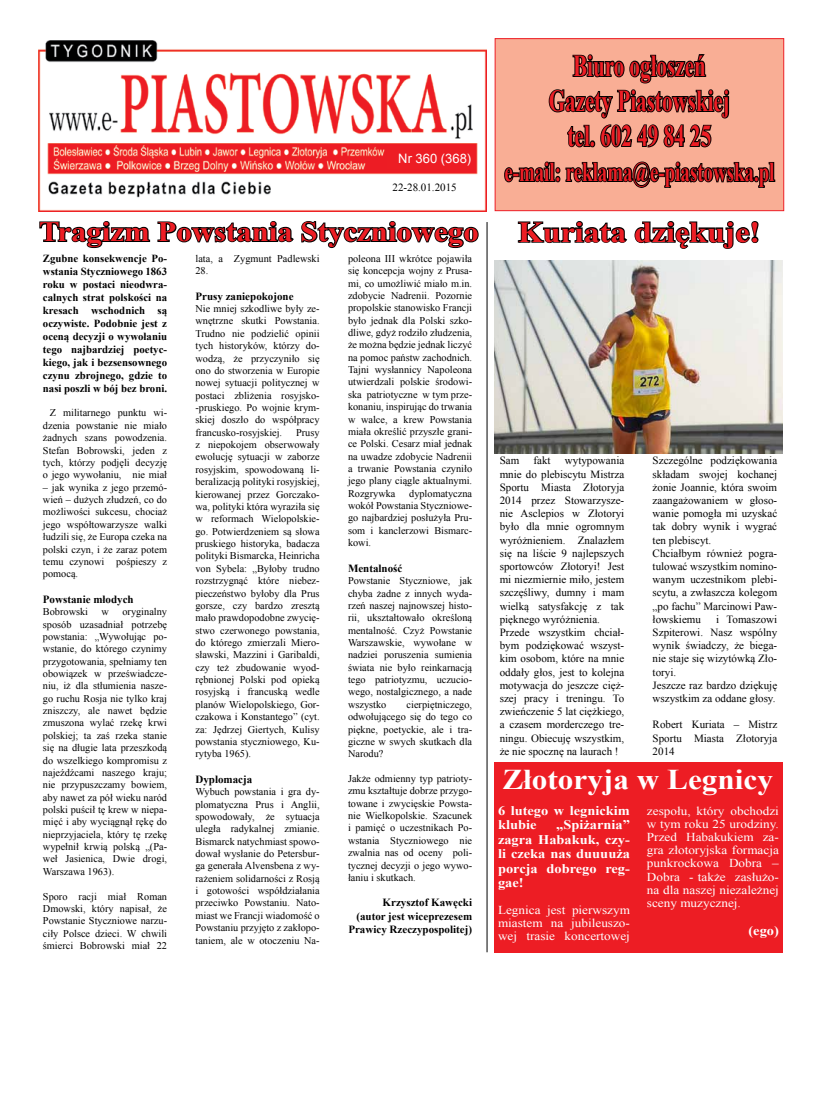
<style>
.page{position:relative;width:820px;height:1106px;background:#fff}
.page>*{position:absolute;margin:0;border:0;box-sizing:border-box;transform-origin:0 0}
.t1{font:700 30.4px/35px "Times New Roman";color:#ed1d24;text-align:center;scale:.69 1}
.t2{font:700 29px "Times New Roman";color:#ed1d24;scale:1.1 1}
.t3{font:700 28.6px "Times New Roman";color:#fff;scale:1.09 1}
.t4{font:700 28px "Times New Roman";color:#ed1d24;scale:1.1 1}
.t5{font:700 27.2px "Times New Roman";color:#ed1d24;scale:.69 1}
.t6{font:700 13.2px/14.4px "Times New Roman";color:#fff;scale:1.09 1}
.t7{font:13px "Arial";color:#fff}
.t8{font:12.1px/13.2px "Times New Roman";color:#fff;text-align:justify;scale:1.09 1}
.t9{font:11px/13.2px "Times New Roman";color:#000}
.t10{font:700 11px/13.2px "Times New Roman";color:#000;text-align:right}
.t11{font:700 10.8px/13px "Times New Roman";color:#000;text-align:justify}
.t12{font:10.3px/12.4px "Times New Roman";color:#000;text-align:justify}
</style>
<div class="page">
<img style="left:38px;top:41px;width:448px;height:170px">
<div style="left:392px;top:177px;width:88px;height:23px;background:#fff"></div>
<div style="left:387px;top:146px;width:88px;height:23px;background:#ed1d24"></div>
<div style="left:494px;top:38px;width:289px;height:173px;background:#f9ae95;border:1px solid #ed1d24"></div>
<svg style="left:504px;top:54px;width:272px;height:134px"></svg>
<svg style="left:39px;top:221px;width:440px;height:28px"></svg>
<div style="left:494px;top:762px;width:288px;height:190px;background:#ed1d24"></div>
<svg style="left:517px;top:221px;width:242px;height:28px"></svg>
<hr style="left:486px;top:222px;width:1px;height:730px;background:#000">
<img style="left:494px;top:260px;width:288px;height:194px">
<p class="t7" style="left:398px;top:149px;width:74px">Nr 360 (368)</p>
<p class="t9" style="left:392px;top:180px;width:66px">22-28.01.2015</p>
<p class="t4" style="left:39px;top:211px;width:401px">Tragizm Powstania Styczniowego</p>
<p class="t11" style="left:43px;top:251px;width:126px">Zgubne konsekwencje Po&shy;wstania Styczniowego 1863 roku w postaci nieodwra&shy;calnych strat polskości na kresach wschodnich są oczywiste. Podobnie jest z oceną decyzji o wywołaniu tego najbardziej poetyc&shy;kiego, jak i bezsensownego czynu zbrojnego, gdzie to nasi poszli w bój bez broni.</p>
<p class="t12" style="left:43px;top:406px;width:126px;text-indent:7px">Z militarnego punktu wi&shy;dzenia powstanie nie miało żadnych szans powodzenia.<br>Stefan Bobrowski, jeden z tych, którzy podjęli decyzję o jego wywołaniu, nie miał</p>
<p class="t12" style="left:43px;top:480px;width:126px">– jak wynika z jego przemó&shy;wień – dużych złudzeń, co do możliwości sukcesu, chociaż jego współtowarzysze walki łudzili się, że Europa czeka na polski czyn, i że zaraz potem temu czynowi pośpieszy z pomocą.</p>
<p class="t10" style="left:43px;top:592px;width:92px">Powstanie młodych</p>
<p class="t12" style="left:43px;top:605px;width:47px">Bobrowski</p>
<p class="t12" style="left:101px;top:605px;width:9px">w</p>
<p class="t12" style="left:43px;top:605px;width:126px;text-indent:79px">oryginalny sposób uzasadniał potrzebę powstania: „Wywołując po&shy;wstanie, do którego czynimy przygotowania, spełniamy ten obowiązek w przeświadcze&shy;niu, iż dla stłumienia nasze&shy;go ruchu Rosja nie tylko kraj zniszczy, ale nawet będzie zmuszona wylać rzekę krwi polskiej; ta zaś rzeka stanie się na długie lata przeszkodą do wszelkiego kompromisu z najeźdźcami naszego kraju; nie przypuszczamy bowiem, aby nawet za pół wieku naród polski puścił tę krew w niepa&shy;mięć i aby wyciągnął rękę do nieprzyjaciela, który tę rzekę wypełnił krwią polską „(Pa&shy;weł Jasienica, Dwie drogi, Warszawa 1963).</p>
<p class="t12" style="left:43px;top:889px;width:126px">Sporo racji miał Roman Dmowski, który napisał, że Powstanie Styczniowe narzu&shy;ciły Polsce dzieci. W chwili śmierci Bobrowski miał 22</p>
<p class="t12" style="left:195px;top:252px;width:126px">lata, a Zygmunt Padlewski<br>28.</p>
<p class="t10" style="left:195px;top:289px;width:100px">Prusy zaniepokojone</p>
<p class="t12" style="left:195px;top:302px;width:126px">Nie mniej szkodliwe były ze&shy;wnętrzne skutki Powstania.<br>Trudno nie podzielić opinii tych historyków, którzy do&shy;wodzą, że przyczyniło się ono do stworzenia w Europie nowej sytuacji politycznej w postaci zbliżenia rosyjsko--pruskiego. Po wojnie krym&shy;skiej doszło do współpracy francusko-rosyjskiej.</p>
<p class="t12" style="left:195px;top:426px;width:126px;text-indent:101px">Prusy z niepokojem obserwowały ewolucję sytuacji w zaborze rosyjskim, spowodowaną li&shy;beralizacją polityki rosyjskiej, kierowanej przez Gorczako&shy;wa, polityki która wyraziła się w reformach Wielopolskie&shy;go. Potwierdzeniem są słowa pruskiego historyka, badacza polityki Bismarcka, Heinricha von Sybela: „Byłoby trudno rozstrzygnąć które niebez&shy;pieczeństwo byłoby dla Prus gorsze, czy bardzo zresztą mało prawdopodobne zwycię&shy;stwo czerwonego powstania, do którego zmierzali Miero&shy;sławski, Mazzini i Garibaldi, czy też zbudowanie wyod&shy;rębnionej Polski pod opieką rosyjską i francuską wedle planów Wielopolskiego, Gor&shy;czakowa i Konstantego” (cyt. za: Jędrzej Giertych, Kulisy powstania styczniowego, Ku&shy;rytyba 1965).</p>
<p class="t10" style="left:195px;top:772px;width:58px">Dyplomacja</p>
<p class="t12" style="left:195px;top:785px;width:126px">Wybuch powstania i gra dy&shy;plomatyczna Prus i Anglii, spowodowały, że sytuacja uległa radykalnej zmianie.<br>Bismarck natychmiast spowo&shy;dował wysłanie do Petersbur&shy;ga generała Alvensbena z wy&shy;rażeniem solidarności z Rosją i gotowości współdziałania przeciwko Powstaniu. Nato&shy;miast we Francji wiadomość o Powstaniu przyjęto z zakłopo&shy;taniem, ale w otoczeniu Na-</p>
<p class="t12" style="left:348px;top:252px;width:126px">poleona III wkrótce pojawiła się koncepcja wojny z Prusa&shy;mi, co umożliwić miało m.in. zdobycie Nadrenii. Pozornie propolskie stanowisko Francji było jednak dla Polski szko&shy;dliwe, gdyż rodziło złudzenia, że można będzie jednak liczyć na pomoc państw zachodnich.<br>Tajni wysłannicy Napoleona utwierdzali polskie środowi&shy;ska patriotyczne w tym prze&shy;konaniu, inspirując do trwania w walce, a krew Powstania miała określić przyszłe grani&shy;ce Polski. Cesarz miał jednak na uwadze zdobycie Nadrenii a trwanie Powstania czyniło jego plany ciągle aktualnymi.<br>Rozgrywka</p>
<p class="t12" style="left:348px;top:487px;width:126px;text-indent:61px">dyplomatyczna wokół Powstania Styczniowe&shy;go najbardziej posłużyła Pru&shy;som i kanclerzowi Bismarc&shy;kowi.</p>
<p class="t10" style="left:348px;top:561px;width:56px">Mentalność</p>
<p class="t12" style="left:348px;top:574px;width:126px">Powstanie Styczniowe, jak chyba żadne z innych wyda&shy;rzeń naszej najnowszej histo&shy;rii, ukształtowało określoną mentalność. Czyż Powstanie Warszawskie, wywołane w nadziei poruszenia sumienia świata nie było reinkarnacją tego patriotyzmu, uczucio&shy;wego, nostalgicznego, a nade wszystko</p>
<p class="t12" style="left:348px;top:698px;width:126px;text-indent:59px">cierpiętniczego, odwołującego się do tego co piękne, poetyckie, ale i tra&shy;giczne w swych skutkach dla Narodu?</p>
<p class="t12" style="left:348px;top:772px;width:126px">Jakże odmienny typ patrioty&shy;zmu kształtuje dobrze przygo&shy;towane i zwycięskie Powsta&shy;nie Wielkopolskie. Szacunek i pamięć o uczestnikach Po&shy;wstania Styczniowego nie zwalnia nas od oceny poli&shy;tycznej decyzji o jego wywo&shy;łaniu i skutkach.</p>
<p class="t10" style="left:348px;top:895px;width:125px">Krzysztof Kawęcki<br>(autor jest wiceprezesem<br>Prawicy Rzeczypospolitej)</p>
<p class="t1" style="left:548px;top:47px;width:264px">Biuro ogłoszeń<br>Gazety Piastowskiej tel. 602 49 84 25</p>
<p class="t5" style="left:504px;top:152px;width:393px">e-mail: reklama@e-piastowska.pl</p>
<p class="t2" style="left:518px;top:211px;width:221px">Kuriata dziękuje!</p>
<p class="t9" style="left:499px;top:454px;width:126px;text-indent:65px">wytypowania mnie do plebiscytu Mistrza<br>Sportu Miasta Złotoryja<br>2014 przez Stowarzysze&shy;nie Asclepios w Złotoryi było dla mnie ogromnym wyróżnieniem. Znalazłem się na liście 9 najlepszych sportowców Złotoryi! Jest mi niezmiernie miło, jestem szczęśliwy, dumny i mam wielką satysfakcję z tak pięknego wyróżnienia.<br>Przede wszystkim chciał&shy;bym podziękować wszyst&shy;kim osobom, które na mnie oddały głos, jest to kolejna motywacja do jeszcze cięż&shy;szej pracy i treningu. To zwieńczenie 5 lat ciężkiego, a czasem morderczego tre&shy;ningu. Obiecuję wszystkim, że nie spocznę na laurach !</p>
<p class="t9" style="left:652px;top:454px;width:126px">Szczególne podziękowania składam swojej kochanej żonie Joannie, która swoim zaangażowaniem w głoso&shy;wanie pomogła mi uzyskać tak dobry wynik i wygrać ten plebiscyt.<br>Chciałbym również pogra&shy;tulować wszystkim nomino&shy;wanym uczestnikom plebi&shy;scytu, a zwłaszcza kolegom „po fachu” Marcinowi Paw&shy;łowskiemu</p>
<p class="t9" style="left:499px;top:454px;width:21px">Sam</p>
<p class="t9" style="left:533px;top:454px;width:19px">fakt</p>
<p class="t9" style="left:652px;top:612px;width:126px;text-indent:63px">i Tomaszowi<br>Szpiterowi. Nasz wspólny wynik świadczy, że biega&shy;nie staje się wizytówką Zło&shy;toryi.<br>Jeszcze raz bardzo dziękuję wszystkim za oddane głosy.</p>
<p class="t9" style="left:652px;top:718px;width:126px;text-align:justify">Robert Kuriata – Mistrz Sportu Miasta Złotoryja 2014</p>
<p class="t3" style="left:502px;top:758px;width:250px">Złotoryja w Legnicy</p>
<p class="t6" style="left:498px;top:803px;width:122px">6 lutego w legnickim klubie</p>
<p class="t6" style="left:498px;top:817px;width:122px;text-align:justify;text-indent:58px">„Spiżarnia” zagra Habakuk, czy&shy;li czeka nas duuuuża porcja dobrego reg&shy;gae!</p>
<p class="t8" style="left:498px;top:902px;width:122px">Legnica jest pierwszym miastem na jubileuszo&shy;wej trasie koncertowej</p>
<p class="t8" style="left:646px;top:803px;width:122px">zespołu, który obchodzi w tym roku 25 urodziny.<br>Przed Habakukiem za&shy;gra złotoryjska formacja punkrockowa Dobra – Dobra - także zasłużo&shy;na dla naszej niezależnej sceny muzycznej.</p>
<p class="t6" style="left:748px;top:922px;width:29px">(ego)</p>
</div>
